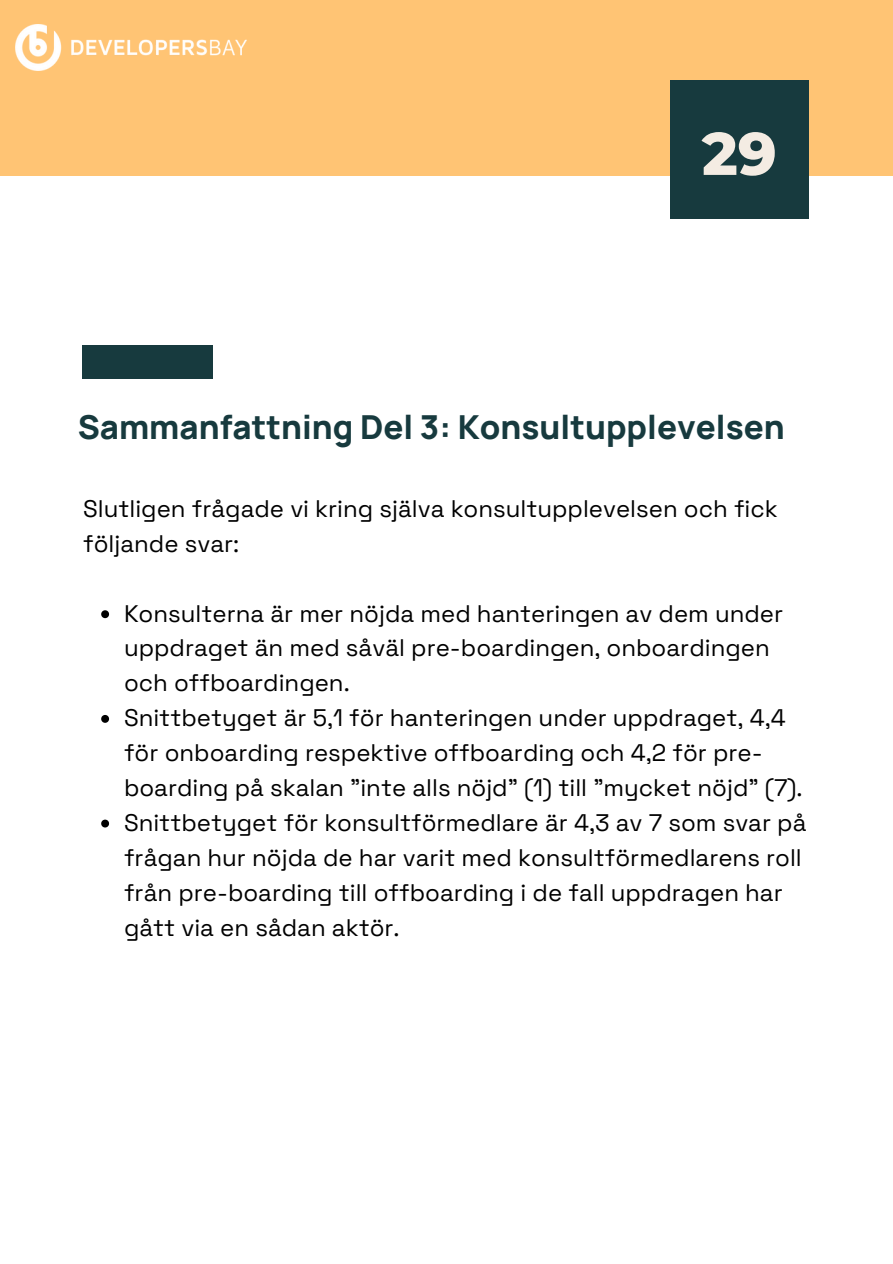
<style>
.page{position:relative;width:893px;height:1264px;background:#fff}
.page>*{position:absolute;margin:0;border:0;box-sizing:border-box;transform-origin:0 0}
.t1{font:800 60px "Montserrat";color:#f4ece3}
.t2{font:800 33px "Manrope";color:#173a3e}
.t3{font:24px/34.8px "Space Grotesk";color:#000}
</style>
<div class="page">
<div style="left:0;top:0;width:892px;height:176px;background:#ffc474"></div>
<div style="left:670px;top:81px;width:138px;height:138px;background:#173a3e"></div>
<div style="left:83px;top:345px;width:130px;height:33px;background:#173a3e"></div>
<svg style="left:101px;top:610px;width:8px;height:8px"></svg>
<svg style="left:101px;top:715px;width:8px;height:7px"></svg>
<svg style="left:101px;top:819px;width:8px;height:8px"></svg>
<img style="left:15px;top:24px;width:232px;height:46px">
<p class="t1" style="left:701px;top:117px;width:76px">29</p>
<p class="t2" style="left:78px;top:404px;width:708px">Sammanfattning Del 3: Konsultupplevelsen</p>
<p class="t3" style="left:83px;top:491px;width:696px">Slutligen frågade vi kring själva konsultupplevelsen och fick följande svar:</p>
<p class="t3" style="left:124px;top:596px;width:660px">Konsulterna är mer nöjda med hanteringen av dem under uppdraget än med såväl pre-boardingen, onboardingen och offboardingen.</p>
<p class="t3" style="left:124px;top:700px;width:680px">Snittbetyget är 5,1 för hanteringen under uppdraget, 4,4 för onboarding respektive offboarding och 4,2 för pre&shy;boarding på skalan ”inte alls nöjd” (1) till ”mycket nöjd” (7).</p>
<p class="t3" style="left:124px;top:805px;width:684px">Snittbetyget för konsultförmedlare är 4,3 av 7 som svar på frågan hur nöjda de har varit med konsultförmedlarens roll från pre-boarding till offboarding i de fall uppdragen har gått via en sådan aktör.</p>
</div>
